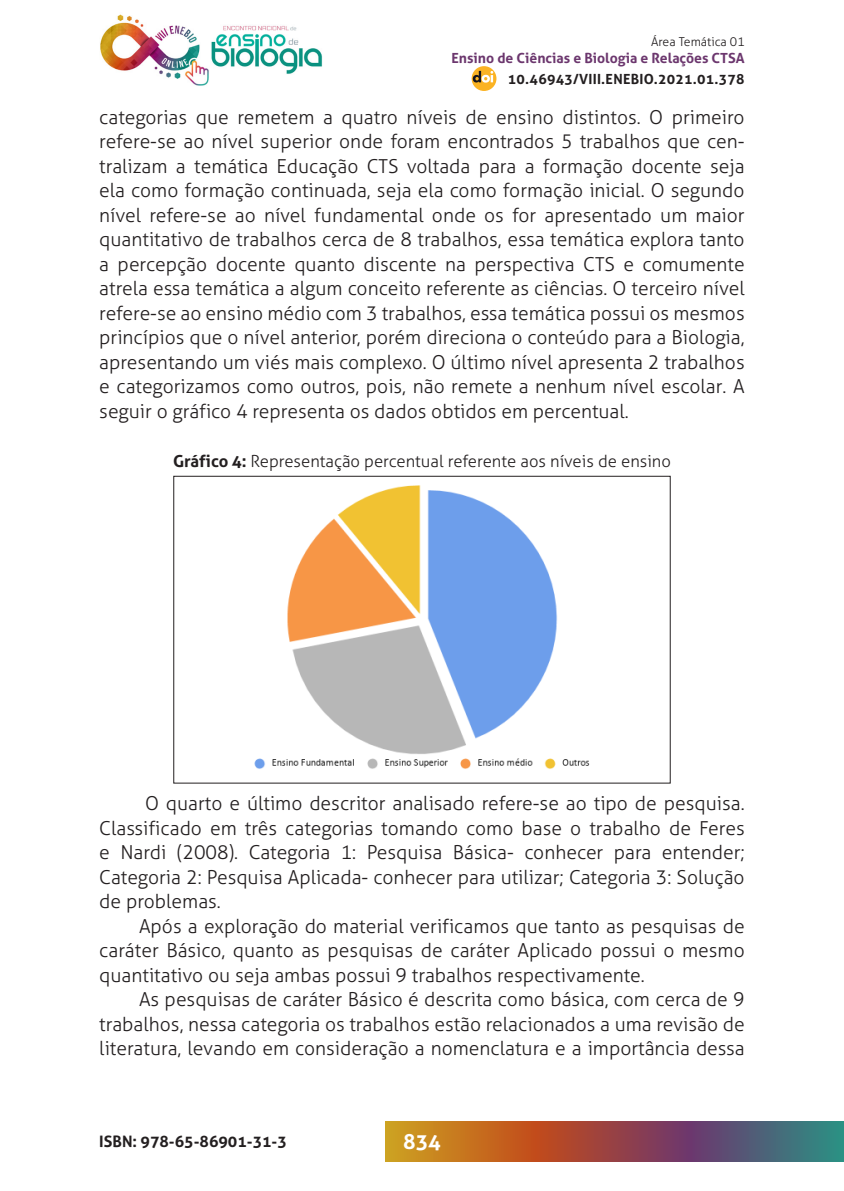
<style>
.page{position:relative;width:844px;height:1191px;background:#fff}
.page>*{position:absolute;margin:0;border:0;box-sizing:border-box;transform-origin:0 0}
.t1{font:700 21px "Aller";color:#fff}
._2_CORPO{font:300 19.25px/24.5px "Aller";color:#231f20;text-align:justify}
._7_LEGENDAS{font:300 16.62px "Aller";color:#231f20}
.t2{font:700 15.75px "Aller";color:#231f20}
.t3{font:700 14px "Aller";color:#6c376e}
.t4{font:700 14px "Aller";letter-spacing:.02em;color:#231f20}
.t5{font:300 12.25px "Aller";color:#231f20}
.s1{font-weight:700}
</style>
<div class="page">
<img style="left:100px;top:14px;width:109px;height:72px">
<img style="left:211px;top:25px;width:111px;height:49px">
<svg style="left:385px;top:1121px;width:458px;height:40px;background:#8d5e49"></svg>
<div style="left:471px;top:66px;width:25px;height:25px;background:#fbb323;border-radius:50%"></div>
<svg style="left:472px;top:71px;width:21px;height:12px"></svg>
<img style="left:254px;top:485px;width:336px;height:284px">
<div style="left:173px;top:476px;width:497px;height:307px;border:1px solid #231f20"></div>
<p class="t5" style="left:651px;top:34px;width:95px">Área Temática 01</p>
<p class="t3" style="left:451px;top:49px;width:294px">Ensino de Ciências e Biologia e Relações CTSA</p>
<p class="t4" style="left:508px;top:70px;width:238px">10.46943/VIII.ENEBIO.2021.01.378</p>
<p class="_2_CORPO" style="left:99px;top:105px;width:646px">categorias que remetem a quatro níveis de ensino distintos. O primeiro refere-se ao nível superior onde foram encontrados 5 trabalhos que cen&shy;tralizam a temática Educação CTS voltada para a formação docente seja ela como formação continuada, seja ela como formação inicial. O segundo nível refere-se ao nível fundamental onde os for apresentado um maior quantitativo de trabalhos cerca de 8 trabalhos, essa temática explora tanto a percepção docente quanto discente na perspectiva CTS e comumente atrela essa temática a algum conceito referente as ciências. O terceiro nível refere-se ao ensino médio com 3 trabalhos, essa temática possui os mesmos princípios que o nível anterior, porém direciona o conteúdo para a Biologia, apresentando um viés mais complexo. O último nível apresenta 2 trabalhos e categorizamos como outros, pois, não remete a nenhum nível escolar. A seguir o gráfico 4 representa os dados obtidos em percentual.</p>
<p class="_7_LEGENDAS" style="left:173px;top:451px;width:499px"><span class="s1">Gráfico 4:</span> Representação percentual referente aos níveis de ensino</p>
<p class="_2_CORPO" style="left:99px;top:791px;width:646px;text-indent:46px">O quarto e último descritor analisado refere-se ao tipo de pesquisa.<br>Classificado em três categorias tomando como base o trabalho de Feres e Nardi (2008). Categoria 1: Pesquisa Básica- conhecer para entender; Categoria 2: Pesquisa Aplicada- conhecer para utilizar; Categoria 3: Solução de problemas.</p>
<p class="_2_CORPO" style="left:99px;top:913px;width:646px;text-indent:40px">Após a exploração do material verificamos que tanto as pesquisas de caráter Básico, quanto as pesquisas de caráter Aplicado possui o mesmo quantitativo ou seja ambas possui 9 trabalhos respectivamente.</p>
<p class="_2_CORPO" style="left:99px;top:987px;width:646px;text-indent:40px">As pesquisas de caráter Básico é descrita como básica, com cerca de 9 trabalhos, nessa categoria os trabalhos estão relacionados a uma revisão de literatura, levando em consideração a nomenclatura e a importância dessa</p>
<p class="t2" style="left:99px;top:1131px;width:189px">ISBN: 978-65-86901-31-3</p>
<p class="t1" style="left:403px;top:1128px;width:39px">834</p>
</div>
